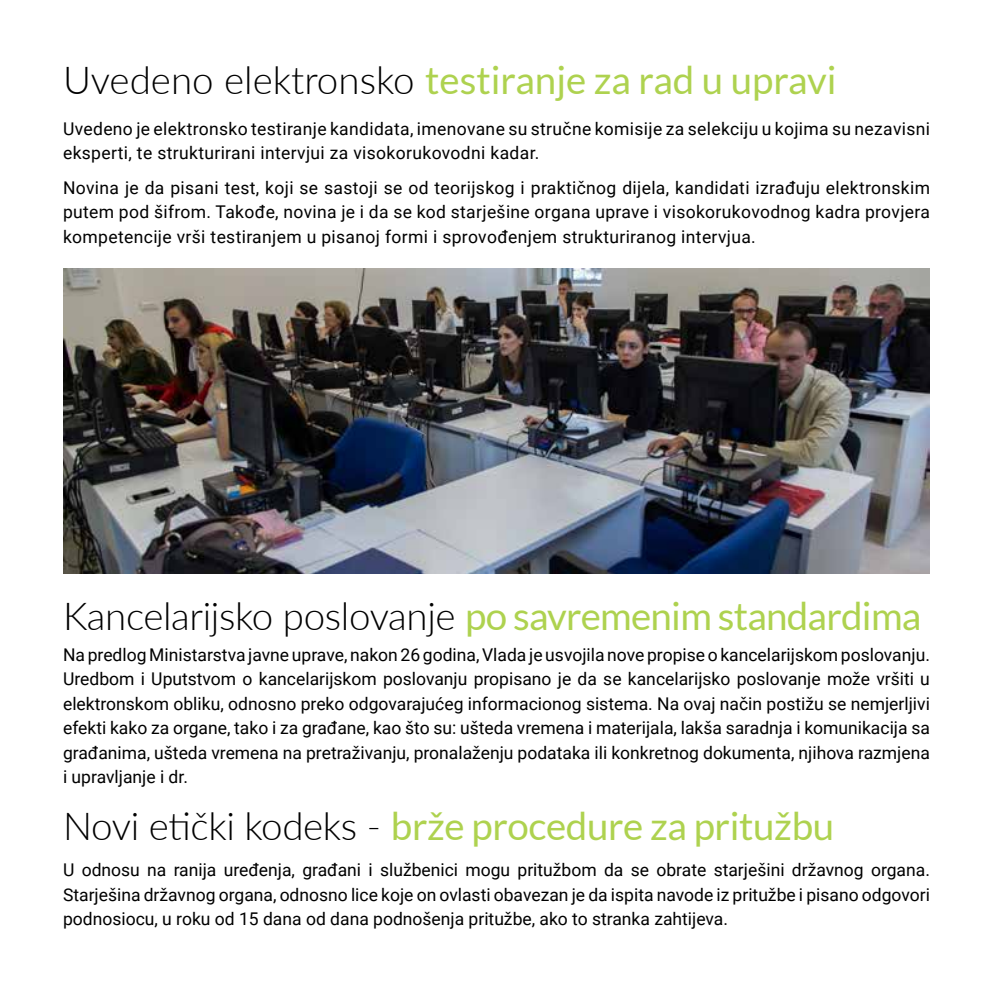
<style>
.page{position:relative;width:993px;height:993px;background:#fff}
.page>*{position:absolute;margin:0;border:0;box-sizing:border-box;transform-origin:0 0}
.t1{font:38.5px "Lato";letter-spacing:-.01em;color:#aed24f}
.t2{font:300 38.5px "Lato";letter-spacing:-.01em;color:#000}
.t3{font:17.5px/24.5px "Roboto";letter-spacing:.02em;color:#000;text-align:justify}
.s1{font-weight:300;color:#000}
.s2{font-weight:400;color:#aed24f}
</style>
<div class="page">
<img style="left:63px;top:269px;width:866px;height:304px">
<h1 class="t1" style="left:63px;top:59px;width:775px"><span class="s1">Uvedeno elektronsko</span> testiranje za rad u upravi</h1>
<p class="t3" style="left:63px;top:116px;width:868px">Uvedeno je elektronsko testiranje kandidata, imenovane su stručne komisije za selekciju u kojima su nezavisni eksperti, te strukturirani intervjui za visokorukovodni kadar.</p>
<p class="t3" style="left:63px;top:174px;width:868px">Novina je da pisani test, koji se sastoji se od teorijskog i praktičnog dijela, kandidati izrađuju elektronskim putem pod šifrom. Takođe, novina je i da se kod starješine organa uprave i visokorukovodnog kadra provjera kompetencije vrši testiranjem u pisanoj formi i sprovođenjem strukturiranog intervjua.</p>
<h1 class="t2" style="left:63px;top:589px;width:859px">Kancelarijsko poslovanje <span class="s2">po savremenim standardima</span></h1>
<p class="t3" style="left:63px;top:641px;width:868px">Na predlog Ministarstva javne uprave, nakon 26 godina, Vlada je usvojila nove propise o kancelarijskom poslovanju.<br>Uredbom i Uputstvom o kancelarijskom poslovanju propisano je da se kancelarijsko poslovanje može vršiti u elektronskom obliku, odnosno preko odgovarajućeg informacionog sistema. Na ovaj način postižu se nemjerljivi efekti kako za organe, tako i za građane, kao što su: ušteda vremena i materijala, lakša saradnja i komunikacija sa građanima, ušteda vremena na pretraživanju, pronalaženju podataka ili konkretnog dokumenta, njihova razmjena i upravljanje i dr.</p>
<h1 class="t1" style="left:63px;top:804px;width:772px"><span class="s1">Novi etički kodeks -</span> brže procedure za pritužbu</h1>
<p class="t3" style="left:63px;top:856px;width:868px">U odnosu na ranija uređenja, građani i službenici mogu pritužbom da se obrate starješini državnog organa.<br>Starješina državnog organa, odnosno lice koje on ovlasti obavezan je da ispita navode iz pritužbe i pisano odgovori podnosiocu, u roku od 15 dana od dana podnošenja pritužbe, ako to stranka zahtijeva.</p>
</div>
